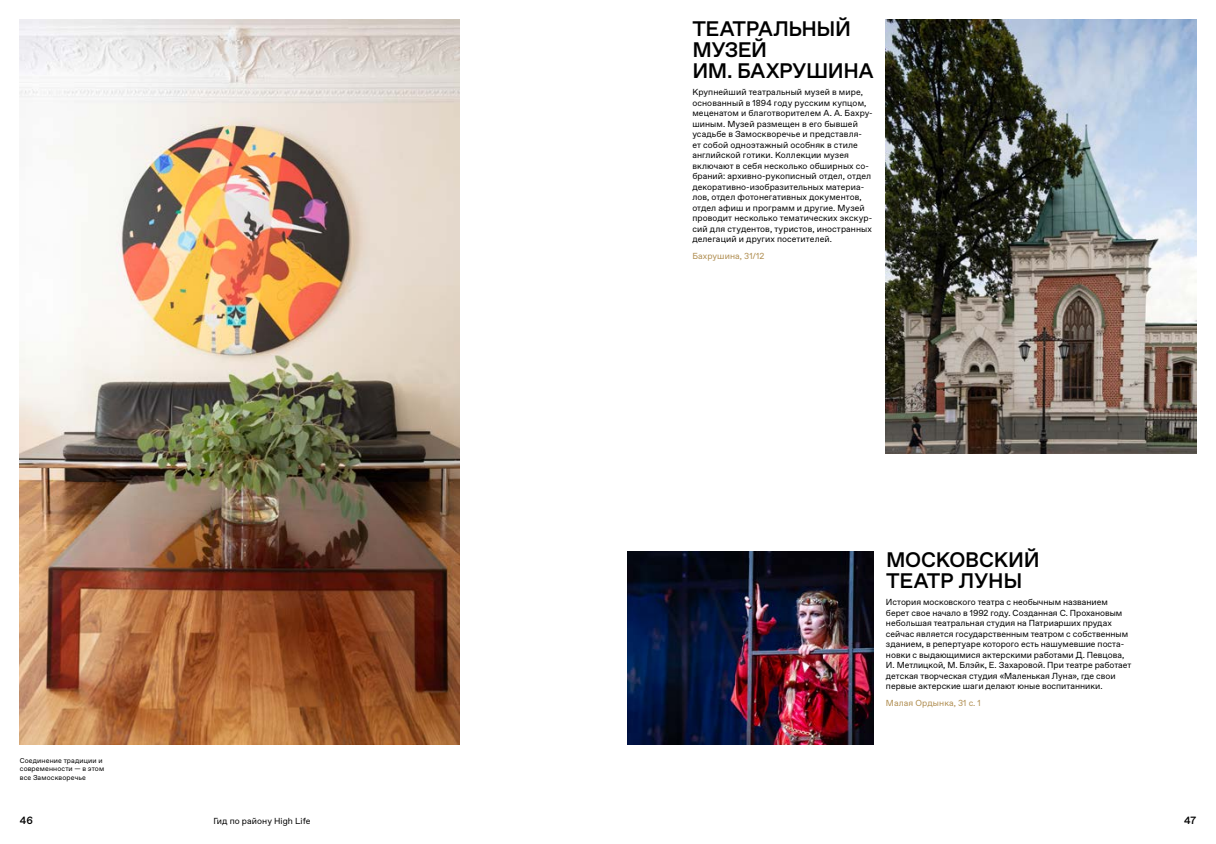
<style>
.page{position:relative;width:1216px;height:844px;background:#fff}
.page>*{position:absolute;margin:0;border:0;box-sizing:border-box;transform-origin:0 0}
.t1{font:500 21px/21px "Favorit Pro";letter-spacing:-.01em;color:#000}
.t2{font:500 10.5px "Favorit Pro";color:#000}
.t3{font:8.75px/10.5px "Favorit Pro";letter-spacing:.005em;color:#000}
.t4{font:8.75px "Favorit Pro";letter-spacing:.01em;color:#b08e51}
.t5{font:7px/8.8px "Favorit Pro";letter-spacing:.02em;color:#000}
</style>
<div class="page">
<img style="left:628px;top:551px;width:245px;height:193px">
<img style="left:885px;top:20px;width:311px;height:434px">
<img style="left:20px;top:20px;width:439px;height:724px">
<h1 class="t1" style="left:692px;top:18px;width:182px">ТЕАТРАЛЬНЫЙ<br>МУЗЕЙ<br>ИМ. БАХРУШИНА</h1>
<p class="t3" style="left:692px;top:86px;width:182px">Крупнейший театральный музей в мире, основанный в 1894 году русским купцом, меценатом и благотворителем А. А. Бахру&shy;шиным. Музей размещен в его бывшей усадьбе в Замоскворечье и представля&shy;ет собой одноэтажный особняк в стиле английской готики. Коллекции музея включают в себя несколько обширных со&shy;браний: архивно-рукописный отдел, отдел декоративно-изобразительных материа&shy;лов, отдел фотонегативных документов, отдел афиш и программ и другие. Музей проводит несколько тематических экскур&shy;сий для студентов, туристов, иностранных делегаций и других посетителей.</p>
<p class="t5" style="left:20px;top:755px;width:86px">Соединение традиции и современности — в этом все Замоскворечье</p>
<p class="t4" style="left:692px;top:250px;width:74px">Бахрушина, 31/12</p>
<h1 class="t1" style="left:886px;top:549px;width:155px">МОСКОВСКИЙ<br>ТЕАТР ЛУНЫ</h1>
<p class="t3" style="left:886px;top:596px;width:247px">История московского театра с необычным названием берет свое начало в 1992 году. Созданная С. Прохановым небольшая театральная студия на Патриарших прудах сейчас является государственным театром с собственным зданием, в репертуаре которого есть нашумевшие поста&shy;новки с выдающимися актерскими работами Д. Певцова, И. Метлицкой, М. Блэйк, Е. Захаровой. При театре работает детская творческая студия «Маленькая Луна», где свои первые актерские шаги делают юные воспитанники.</p>
<p class="t4" style="left:886px;top:697px;width:96px">Малая Ордынка, 31 с. 1</p>
<p class="t2" style="left:20px;top:813px;width:15px">46</p>
<p class="t3" style="left:213px;top:815px;width:99px">Гид по району High Life</p>
<p class="t2" style="left:1184px;top:813px;width:13px">47</p>
</div>
